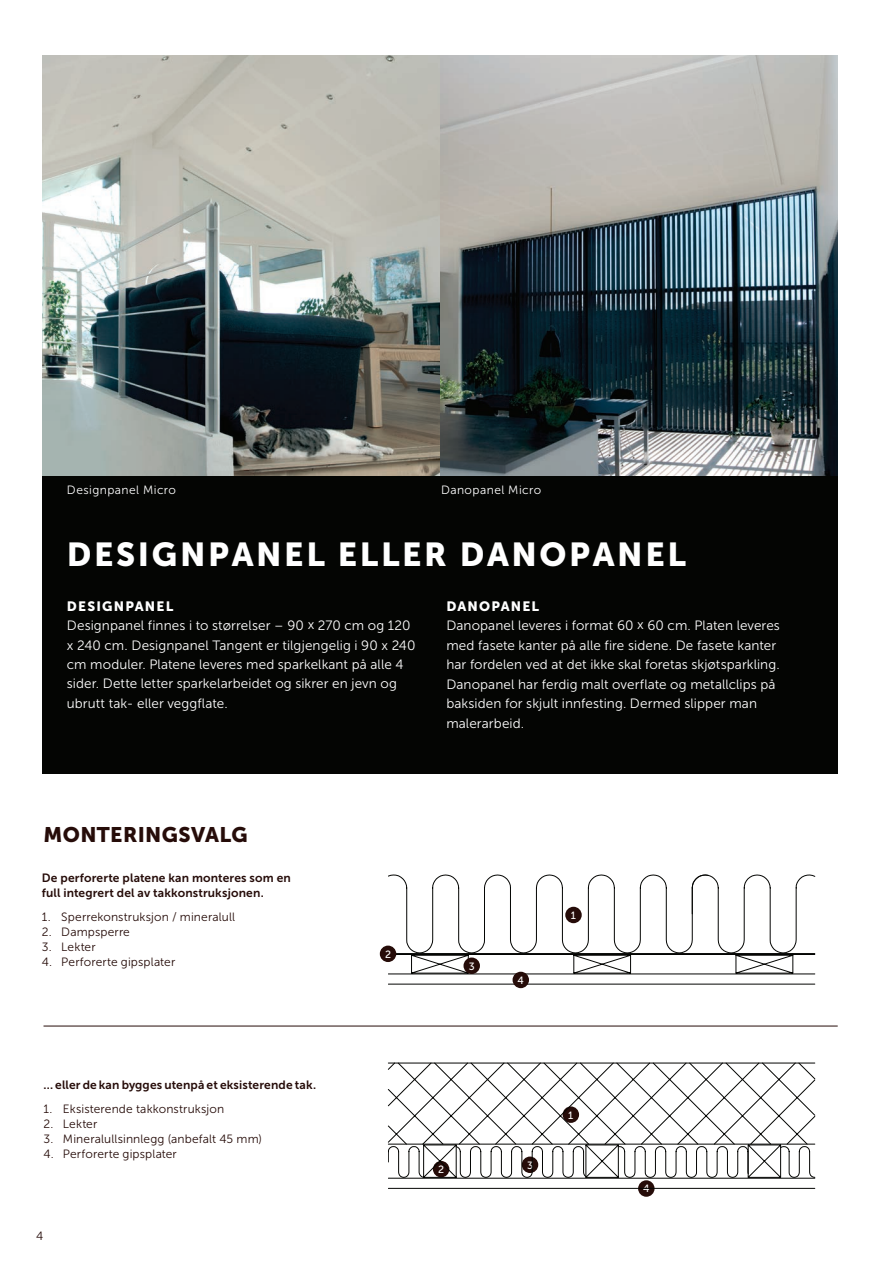
<style>
.page{position:relative;width:893px;height:1263px;background:#fff}
.page>*{position:absolute;margin:0;border:0;box-sizing:border-box;transform-origin:0 0}
.t1{font:33px "Museo Sans 900";letter-spacing:.08em;color:#fff}
.t2{font:21px "Museo Sans 900";letter-spacing:.015em;color:#260c09}
.t3{font:13.5px/19.5px "Museo Sans 300";letter-spacing:.005em;color:#fff}
.t4{font:13.5px "Museo Sans 900";letter-spacing:.085em;color:#fff}
.t5{font:12px "Museo Sans 300";letter-spacing:.01em;color:#260c09}
.t6{font:12px/15px "Museo Sans 700";letter-spacing:.01em;color:#260c09}
.t7{font:12px "Museo Sans 300";letter-spacing:.035em;color:#fff}
.t8{font:10.5px "Museo Sans 500";color:#fff}
</style>
<div class="page">
<div style="left:43px;top:55px;width:795px;height:719px;background:#040503"></div>
<img style="left:43px;top:55px;width:397px;height:421px">
<img style="left:440px;top:55px;width:398px;height:421px">
<svg style="left:388px;top:875px;width:427px;height:114px"></svg>
<div style="left:565px;top:907px;width:17px;height:16px;background:#260c09;border-radius:50%"></div>
<div style="left:380px;top:945px;width:16px;height:17px;background:#260c09;border-radius:50%"></div>
<div style="left:463px;top:957px;width:17px;height:17px;background:#260c09;border-radius:50%"></div>
<div style="left:513px;top:972px;width:16px;height:16px;background:#260c09;border-radius:50%"></div>
<svg style="left:638px;top:1180px;width:16px;height:17px"></svg>
<svg style="left:388px;top:1062px;width:427px;height:126px"></svg>
<svg style="left:388px;top:1064px;width:427px;height:114px"></svg>
<hr style="left:388px;top:1144px;width:427px;height:1px;background:#040503">
<hr style="left:388px;top:1063px;width:427px;height:1px;background:#040503">
<hr style="left:44px;top:1026px;width:794px;height:1px;background:#260c09">
<p class="t7" style="left:67px;top:484px;width:111px">Designpanel Micro</p>
<p class="t7" style="left:441px;top:484px;width:102px">Danopanel Micro</p>
<h1 class="t1" style="left:67px;top:536px;width:621px">DESIGNPANEL ELLER DANOPANEL</h1>
<p class="t4" style="left:67px;top:598px;width:108px">DESIGNPANEL</p>
<p class="t3" style="left:67px;top:616px;width:350px">Designpanel finnes i to størrelser – 90 x 270 cm og 120 x 240 cm. Designpanel Tangent er tilgjengelig i 90 x 240 cm moduler. Platene leveres med sparkelkant på alle 4 sider. Dette letter sparkelarbeidet og sikrer en jevn og ubrutt tak- eller veggflate.</p>
<p class="t4" style="left:446px;top:598px;width:94px">DANOPANEL</p>
<p class="t3" style="left:446px;top:616px;width:335px">Danopanel leveres i format 60 x 60 cm. Platen leveres med fasete kanter på alle fire sidene. De fasete kanter har fordelen ved at det ikke skal foretas skjøtsparkling.<br>Danopanel har ferdig malt overflate og metallclips på baksiden for skjult innfesting. Dermed slipper man malerarbeid.</p>
<h2 class="t2" style="left:44px;top:822px;width:206px">MONTERINGSVALG</h2>
<p class="t6" style="left:42px;top:870px;width:251px">De perforerte platene kan monteres som en full integrert del av takkonstruksjonen.</p>
<p class="t5" style="left:42px;top:910px;width:195px">1. Sperrekonstruksjon / mineralull</p>
<p class="t5" style="left:42px;top:925px;width:90px">2. Dampsperre</p>
<p class="t5" style="left:42px;top:940px;width:55px">3. Lekter</p>
<p class="t5" style="left:42px;top:955px;width:135px">4. Perforerte gipsplater</p>
<p class="t6" style="left:43px;top:1077px;width:274px">... eller de kan bygges utenpå et eksisterende tak.</p>
<p class="t5" style="left:43px;top:1102px;width:182px">1. Eksisterende takkonstruksjon</p>
<p class="t5" style="left:43px;top:1117px;width:55px">2. Lekter</p>
<p class="t5" style="left:43px;top:1132px;width:220px">3. Mineralullsinnlegg (anbefalt 45 mm)</p>
<p class="t5" style="left:43px;top:1147px;width:135px">4. Perforerte gipsplater</p>
<p class="t5" style="left:36px;top:1229px;width:9px">4</p>
<p class="t8" style="left:385px;top:948px;width:8px">2</p>
<p class="t8" style="left:469px;top:960px;width:7px">3</p>
<p class="t8" style="left:518px;top:974px;width:8px">4</p>
<p class="t8" style="left:571px;top:909px;width:7px">1</p>
<p class="t8" style="left:438px;top:1164px;width:8px">2</p>
<p class="t8" style="left:527px;top:1159px;width:7px">3</p>
<p class="t8" style="left:568px;top:1109px;width:7px">1</p>
<p class="t8" style="left:643px;top:1183px;width:8px">4</p>
</div>
